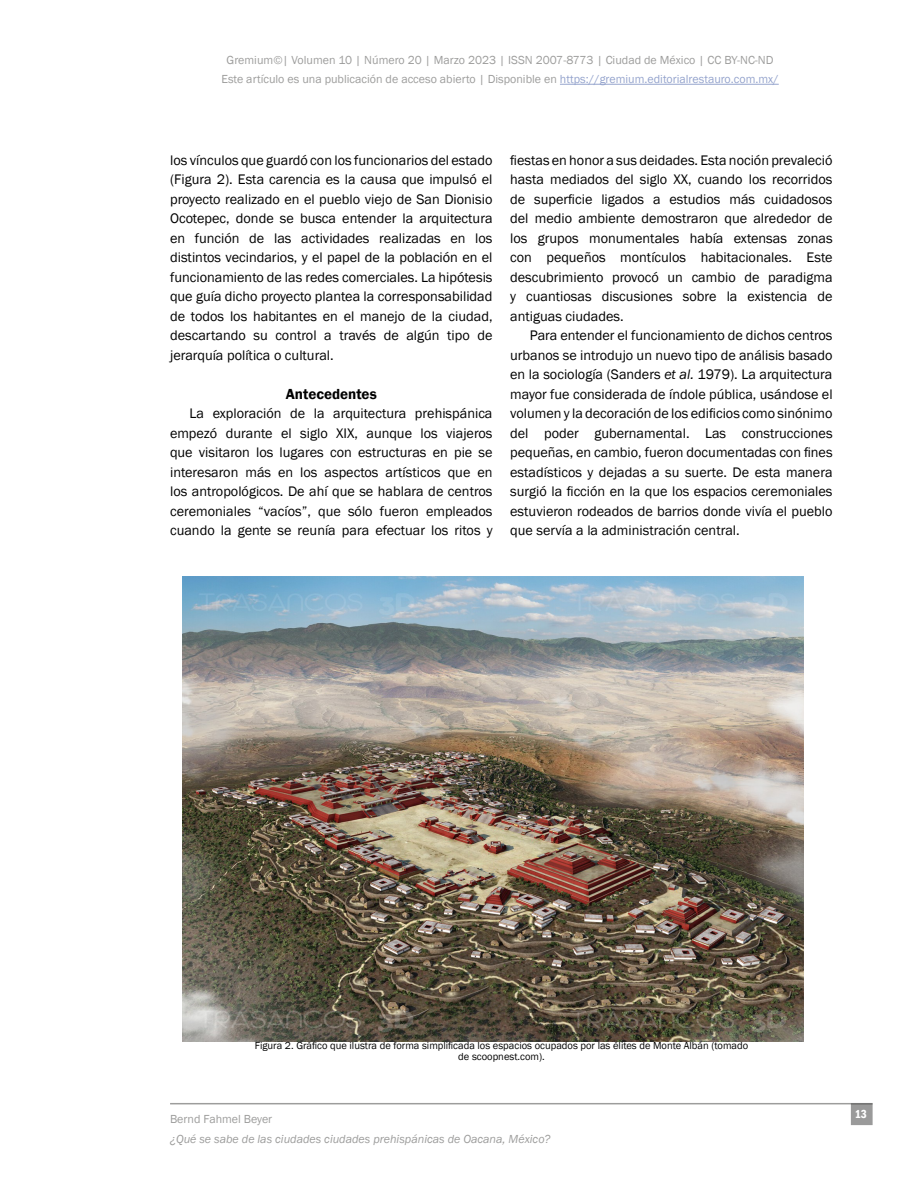
<style>
.page{position:relative;width:918px;height:1188px;background:#fff}
.page>*{position:absolute;margin:0;border:0;box-sizing:border-box;transform-origin:0 0}
.t1{font:600 15px "Franklin Gothic";color:#000}
.t2{font:14.25px/19.5px "Franklin Gothic";color:#000;text-align:justify}
.t3{font:12px/19.5px "Franklin Gothic";color:#9d9d9c;text-align:center}
.t4{font:italic 12px "Franklin Gothic";color:#9d9d9c}
.t5{font:600 condensed 12px "Franklin Gothic";color:#fff}
.t6{font:10.5px/10.5px "Franklin Gothic";color:#000;text-align:center}
.s1{color:#95a4cd}
.s2{font-style:italic}
</style>
<div class="page">
<hr style="left:560px;top:84px;width:219px;height:1px;background:#95a4cd">
<hr style="left:170px;top:1103px;width:703px;height:1px;background:#9d9d9c">
<div style="left:852px;top:1104px;width:20px;height:20px;background:#9a9a9a"></div>
<img style="left:182px;top:576px;width:621px;height:466px">
<p class="t3" style="left:221px;top:50px;width:559px">Gremium©| Volumen 10 | Número 20 | Marzo 2023 | ISSN 2007-8773 | Ciudad de México | CC BY-NC-ND<br>Este artículo es una publicación de acceso abierto | Disponible en <span class="s1">https://gremium.editorialrestauro.com.mx/</span></p>
<p class="t2" style="left:170px;top:151px;width:324px">los vínculos que guardó con los funcionarios del estado (Figura 2). Esta carencia es la causa que impulsó el proyecto realizado en el pueblo viejo de San Dionisio Ocotepec, donde se busca entender la arquitectura en función de las actividades realizadas en los distintos vecindarios, y el papel de la población en el funcionamiento de las redes comerciales. La hipótesis que guía dicho proyecto plantea la corresponsabilidad de todos los habitantes en el manejo de la ciudad, descartando su control a través de algún tipo de jerarquía política o cultural.</p>
<p class="t1" style="left:286px;top:385px;width:92px">Antecedentes</p>
<p class="t2" style="left:170px;top:404px;width:324px;text-indent:20px">La exploración de la arquitectura prehispánica empezó durante el siglo XIX, aunque los viajeros que visitaron los lugares con estructuras en pie se interesaron más en los aspectos artísticos que en los antropológicos. De ahí que se hablara de centros ceremoniales “vacíos”, que sólo fueron empleados cuando la gente se reunía para efectuar los ritos y</p>
<p class="t2" style="left:510px;top:151px;width:324px">fiestas en honor a sus deidades. Esta noción prevaleció hasta mediados del siglo XX, cuando los recorridos de superficie ligados a estudios más cuidadosos del medio ambiente demostraron que alrededor de los grupos monumentales había extensas zonas con pequeños montículos habitacionales. Este descubrimiento provocó un cambio de paradigma y cuantiosas discusiones sobre la existencia de antiguas ciudades.</p>
<p class="t2" style="left:510px;top:326px;width:324px;text-indent:20px">Para entender el funcionamiento de dichos centros urbanos se introdujo un nuevo tipo de análisis basado en la sociología (Sanders <span class="s2">et al.</span> 1979). La arquitectura mayor fue considerada de índole pública, usándose el volumen y la decoración de los edificios como sinónimo del poder gubernamental. Las construcciones pequeñas, en cambio, fueron documentadas con fines estadísticos y dejadas a su suerte. De esta manera surgió la ficción en la que los espacios ceremoniales estuvieron rodeados de barrios donde vivía el pueblo que servía a la administración central.</p>
<p class="t6" style="left:255px;top:1041px;width:495px">Figura 2. Gráfico que ilustra de forma simplificada los espacios ocupados por las élites de Monte Albán (tomado de scoopnest.com).</p>
<p class="t3" style="left:170px;top:1110px;width:104px">Bernd Fahmel Beyer</p>
<p class="t4" style="left:170px;top:1131px;width:382px">¿Qué se sabe de las ciudades ciudades prehispánicas de Oacana, México?</p>
<p class="t5" style="left:855px;top:1106px;width:14px">13</p>
</div>
